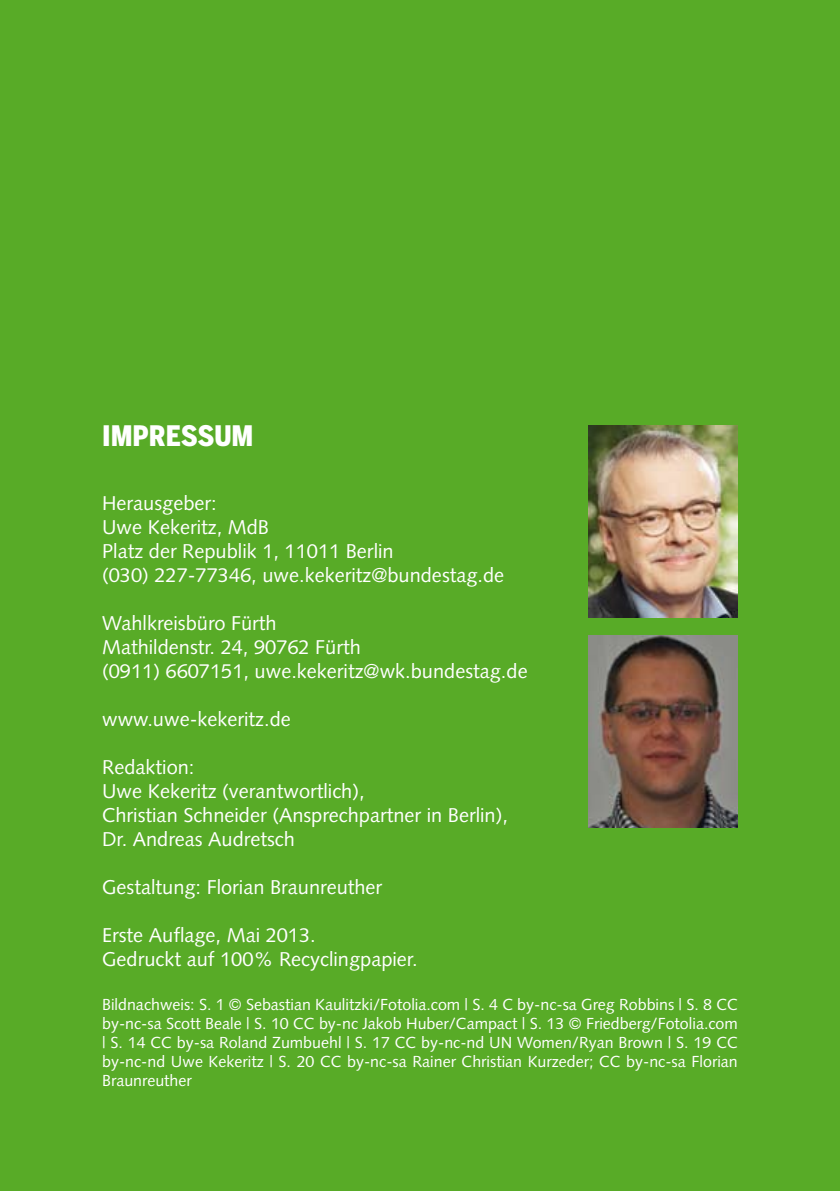
<style>
.page{position:relative;width:840px;height:1191px;background:#fff}
.page>*{position:absolute;margin:0;border:0;box-sizing:border-box;transform-origin:0 0}
.t1{font:900 28px "Benton Sans Cond";color:#fff}
.t2{font:20px/24px "Syntax";color:#fff}
.t3{font:16px/19.2px "Syntax";color:#fff;text-align:justify}
</style>
<div class="page">
<div style="left:0;top:0;width:839px;height:1191px;background:#58ab27"></div>
<img style="left:588px;top:425px;width:149px;height:192px">
<img style="left:588px;top:635px;width:149px;height:192px">
<h1 class="t1" style="left:102px;top:420px;width:153px">IMPRESSUM</h1>
<p class="t2" style="left:102px;top:491px;width:403px">Herausgeber:<br>Uwe Kekeritz, MdB<br>Platz der Republik 1, 11011 Berlin<br>(030) 227-77346, uwe.kekeritz@bundestag.de</p>
<p class="t2" style="left:102px;top:611px;width:427px">Wahlkreisbüro Fürth<br>Mathildenstr. 24, 90762 Fürth<br>(0911) 6607151, uwe.kekeritz@wk.bundestag.de</p>
<p class="t2" style="left:102px;top:707px;width:190px">www.uwe-kekeritz.de</p>
<p class="t2" style="left:102px;top:755px;width:407px">Redaktion:<br>Uwe Kekeritz (verantwortlich),<br>Christian Schneider (Ansprechpartner in Berlin),<br>Dr. Andreas Audretsch</p>
<p class="t2" style="left:102px;top:875px;width:281px">Gestaltung: Florian Braunreuther</p>
<p class="t2" style="left:102px;top:923px;width:317px">Erste Auflage, Mai 2013.<br>Gedruckt auf 100% Recyclingpapier.</p>
<p class="t3" style="left:102px;top:994px;width:636px">Bildnachweis: S. 1 © Sebastian Kaulitzki/Fotolia.com | S. 4 C by-nc-sa Greg Robbins | S. 8 CC by-nc-sa Scott Beale | S. 10 CC by-nc Jakob Huber/Campact | S. 13 © Friedberg/Fotolia.com | S. 14 CC by-sa Roland Zumbuehl | S. 17 CC by-nc-nd UN Women/Ryan Brown | S. 19 CC by-nc-nd Uwe Kekeritz | S. 20 CC by-nc-sa Rainer Christian Kurzeder; CC by-nc-sa Florian Braunreuther</p>
</div>
